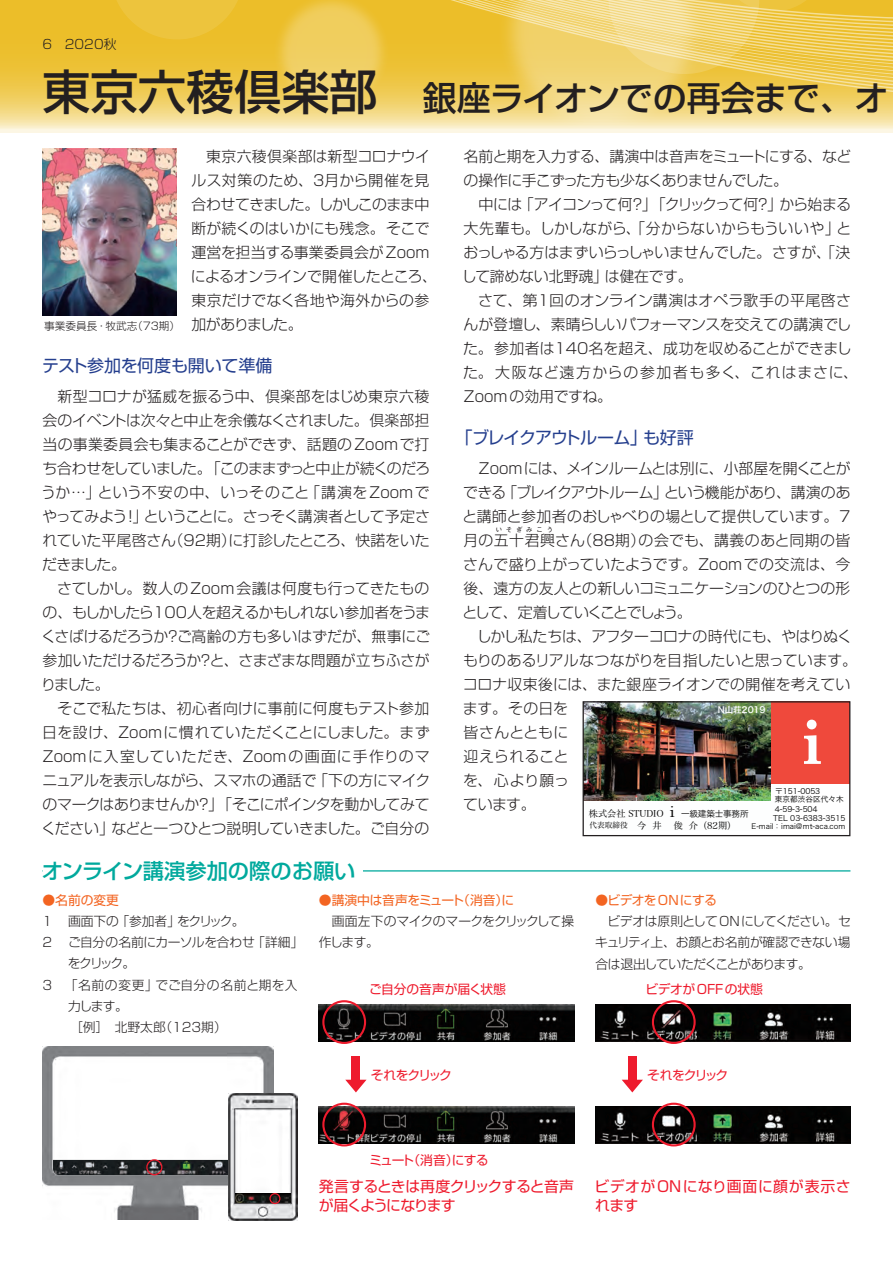
<style>
.page{position:relative;width:893px;height:1263px;background:#fff}
.page>*{position:absolute;margin:0;border:0;box-sizing:border-box;transform-origin:0 0}
.t1{font:700 61.5px "Century Schoolbook";color:#fdfefe}
.t2{font:500 34.05px "Shin Go Pro";letter-spacing:-.03em;color:#231f20}
.t3{font:500 21.3px "Shin Go Pro";color:#00a99d}
.t4{font:16.95px "Shin Go Pro";letter-spacing:-.055em;color:#253f8e}
.t5{font:16.95px "Shin Go Pro";letter-spacing:-.03em;color:#253f8e}
.t6{font:300 14.85px/24px "Shin Go Pro";letter-spacing:-.01em;color:#231f20;text-align:justify}
.t7{font:300 14.85px/24px "Shin Go Pro";letter-spacing:-.035em;color:#231f20}
.t8{font:14.85px/19.2px "Shin Go Pro";letter-spacing:-.05em;color:#ee1b2d}
.t9{font:14.85px/19.2px "Shin Go Pro";letter-spacing:.03em;color:#ee1b2d}
.t10{font:300 12.75px/21.3px "Shin Go Pro";letter-spacing:-.02em;color:#231f20;text-align:justify}
.t11{font:300 12.75px "Shin Go Pro";color:#231f20}
.t12{font:300 12.75px/21.3px "Shin Go Pro";letter-spacing:-.05em;color:#231f20}
.t13{font:12.75px "Shin Go Pro";letter-spacing:-.01em;color:#f36421}
.t14{font:300 12.75px "Shin Go Pro";letter-spacing:.04em;color:#231f20}
.t15{font:12.75px "Shin Go Pro";letter-spacing:-.105em;color:#ee1b2d}
.t16{font:12.75px "Shin Go Pro";letter-spacing:-.01em;color:#ee1b2d}
.t17{font:12.75px "Shin Go Pro";letter-spacing:-.075em;color:#ee1b2d}
.t18{font:12.75px "Shin Go Pro";letter-spacing:-.035em;color:#f36421}
.t19{font:12.75px "Shin Go Pro";color:#ee1b2d}
.t20{font:300 10.65px "Shin Go Pro";color:#231f20}
.t21{font:9.15px "Hira Min Pro W3";color:#030303}
.t22{font:8.55px "Hira Kaku Pro W6";color:#fdfefe}
.t23{font:7.65px/7.9px "Hira Kaku Pro W3";letter-spacing:-.01em;color:#030303}
.t24{font:7.65px "Hira Min Pro W3";color:#030303}
.t25{font:7.35px "Hira Kaku Pro W3";letter-spacing:.01em;color:#030303}
.t26{font:300 6.45px "Shin Go Pro";letter-spacing:.6em;color:#231f20}
.s1{font-size:47.85px}
.s2{font-family:"Century Schoolbook";font-size:15.6px}
.s3{font-family:"Hira Kaku Pro W3";font-size:8.55px}
.s4{font-size:9.15px}
</style>
<div class="page">
<svg style="left:0;top:107px;width:893px;height:25px;background:#f6e4a7"></svg>
<svg style="left:0;top:74px;width:893px;height:33px;background:#efcc58"></svg>
<img style="left:228px;top:74px;width:207px;height:58px">
<img style="left:459px;top:74px;width:285px;height:58px">
<svg style="left:842px;top:110px;width:51px;height:22px"></svg>
<svg style="left:0;top:0;width:893px;height:74px;background:#eec84e"></svg>
<img style="left:43px;top:149px;width:133px;height:167px">
<div style="left:769px;top:702px;width:81px;height:82px;background:#ef493c"></div>
<img style="left:585px;top:703px;width:186px;height:98px">
<div style="left:583px;top:701px;width:267px;height:135px;border:1px solid #231f20"></div>
<hr style="left:43px;top:870px;width:807px;height:1px;background:#00a99d">
<img style="left:43px;top:1046px;width:230px;height:174px">
<img style="left:53px;top:1160px;width:176px;height:15px">
<img style="left:229px;top:1093px;width:69px;height:128px">
<img style="left:236px;top:1193px;width:55px;height:9px">
<div style="left:269px;top:1193px;width:11px;height:11px;border:1px solid #ee1b2d;border-radius:50%"></div>
<div style="left:146px;top:1159px;width:16px;height:16px;border:1px solid #ee1b2d;border-radius:50%"></div>
<img style="left:319px;top:1004px;width:255px;height:37px">
<div style="left:322px;top:1000px;width:44px;height:44px;border:2px solid #ee1b2d;border-radius:50%"></div>
<img style="left:595px;top:1004px;width:255px;height:37px">
<div style="left:652px;top:1000px;width:44px;height:44px;border:2px solid #ee1b2d;border-radius:50%"></div>
<img style="left:319px;top:1106px;width:255px;height:37px">
<div style="left:322px;top:1103px;width:44px;height:43px;border:2px solid #ee1b2d;border-radius:50%"></div>
<img style="left:595px;top:1106px;width:255px;height:37px">
<div style="left:652px;top:1103px;width:44px;height:43px;border:2px solid #ee1b2d;border-radius:50%"></div>
<div style="left:352px;top:1056px;width:8px;height:26px;background:#ee1b2d"></div>
<svg style="left:345px;top:1080px;width:22px;height:12px"></svg>
<div style="left:628px;top:1056px;width:9px;height:26px;background:#ee1b2d"></div>
<svg style="left:622px;top:1080px;width:21px;height:12px"></svg>
<div style="left:43px;top:860px;width:319px;height:21px;background:#fff"></div>
<p class="t10" style="left:43px;top:32px;width:75px">6　2020秋</p>
<h2 class="t2" style="left:43px;top:70px;width:847px"><span class="s1">東京六稜倶楽部</span> 銀座ライオンでの再会まで、オ</h2>
<p class="t6" style="left:191px;top:142px;width:248px;text-align:left;text-indent:15px">東京六稜倶楽部は新型コロナウイルス対策のため、3月から開催を見合わせてきました。しかしこのまま中断が続くのはいかにも残念。そこで運営を担当する事業委員会がZoomによるオンラインで開催したところ、東京だけでなく各地や海外からの参加がありました。</p>
<p class="t5" style="left:42px;top:352px;width:232px">テスト参加を何度も開いて準備</p>
<p class="t6" style="left:41px;top:382px;width:391px;text-indent:16px">新型コロナが猛威を振るう中、倶楽部をはじめ東京六稜会のイベントは次々と中止を余儀なくされました。倶楽部担当の事業委員会も集まることができず、話題のZoomで打ち合わせをしていました。「このままずっと中止が続くのだろうか…」という不安の中、いっそのこと「講演をZoomでやってみよう!」ということに。さっそく講演者として予定されていた平尾啓さん（92期）に打診したところ、快諾をいただきました。</p>
<p class="t6" style="left:41px;top:575px;width:391px;text-indent:16px">さてしかし。数人のZoom会議は何度も行ってきたものの、もしかしたら100人を超えるかもしれない参加者をうまくさばけるだろうか？ご高齢の方も多いはずだが、無事にご参加いただけるだろうか？と、さまざまな問題が立ちふさがりました。</p>
<p class="t6" style="left:41px;top:695px;width:391px;text-indent:16px">そこで私たちは、初心者向けに事前に何度もテスト参加日を設け、Zoomに慣れていただくことにしました。まずZoomに入室していただき、Zoomの画面に手作りのマニュアルを表示しながら、スマホの通話で「下の方にマイクのマークはありませんか？」「そこにポインタを動かしてみてください」などと一つひとつ説明していきました。ご自分の</p>
<p class="t7" style="left:463px;top:142px;width:389px">名前と期を入力する、講演中は音声をミュートにする、などの操作に手こずった方も少なくありませんでした。</p>
<p class="t6" style="left:462px;top:190px;width:391px;text-indent:17px">中には「アイコンって何？」「クリックって何？」から始まる大先輩も。しかしながら、「分からないからもういいや」とおっしゃる方はまずいらっしゃいませんでした。さすが、「決して諦めない北野魂」は健在です。</p>
<p class="t6" style="left:463px;top:286px;width:396px;text-align:left;text-indent:15px">さて、第1回のオンライン講演はオペラ歌手の平尾啓さんが登壇し、素晴らしいパフォーマンスを交えての講演でした。参加者は140名を超え、成功を収めることができました。大阪など遠方からの参加者も多く、これはまさに、<br>Zoomの効用ですね。</p>
<p class="t4" style="left:456px;top:424px;width:240px">「ブレイクアウトルーム」も好評</p>
<p class="t6" style="left:463px;top:455px;width:390px;text-indent:16px">Zoomには、メインルームとは別に、小部屋を開くことができる「ブレイクアウトルーム」という機能があり、講演のあと講師と参加者のおしゃべりの場として提供しています。7月の五十君興さん（88期）の会でも、講義のあと同期の皆</p>
<p class="t20" style="left:44px;top:318px;width:137px">事業委員長・牧武志（73期）</p>
<p class="t26" style="left:496px;top:524px;width:59px">いそぎみこう</p>
<p class="t6" style="left:463px;top:551px;width:389px">さんで盛り上がっていたようです。Zoomでの交流は、今後、遠方の友人との新しいコミュニケーションのひとつの形として、定着していくことでしょう。</p>
<p class="t6" style="left:463px;top:623px;width:396px;text-align:left;text-indent:14px">しかし私たちは、アフターコロナの時代にも、やはりぬくもりのあるリアルなつながりを目指したいと思っています。コロナ収束後には、また銀座ライオンでの開催を考えています。その日を<br>皆さんとともに<br>迎えられること<br>を、心より願っ<br>ています。</p>
<p class="t22" style="left:718px;top:702px;width:50px">N山荘2019</p>
<h1 class="t1" style="left:801px;top:694px;width:24px">i</h1>
<p class="t23" style="left:775px;top:787px;width:70px">〒151-0053<br>東京都渋谷区代々木</p>
<p class="t23" style="left:775px;top:804px;width:44px">4-59-3-504</p>
<p class="t25" style="left:752px;top:820px;width:95px">E-mail：imai@mt-aca.com</p>
<p class="t21" style="left:589px;top:806px;width:161px">株式会社 STUDIO <span class="s2">i</span> <span class="s3">一級建築士事務所</span></p>
<p class="t23" style="left:773px;top:814px;width:74px">TEL 03-6383-3515</p>
<p class="t24" style="left:589px;top:819px;width:74px">代表取締役 <span class="s4">今 井</span></p>
<p class="t21" style="left:674px;top:817px;width:64px">俊 介（82期）</p>
<h3 class="t3" style="left:42px;top:853px;width:315px">オンライン講演参加の際のお願い</h3>
<p class="t13" style="left:43px;top:889px;width:78px">●名前の変更</p>
<p class="t11" style="left:43px;top:911px;width:203px">1 画面下の「参加者」をクリック。</p>
<p class="t10" style="left:43px;top:930px;width:263px">2 ご自分の名前にカーソルを合わせ「詳細」</p>
<p class="t10" style="left:68px;top:951px;width:69px">をクリック。</p>
<p class="t14" style="left:43px;top:974px;width:257px">3 「名前の変更」でご自分の名前と期を入</p>
<p class="t10" style="left:68px;top:994px;width:61px">力します。</p>
<p class="t11" style="left:70px;top:1017px;width:158px">［例］　北野太郎（123期）</p>
<p class="t13" style="left:319px;top:889px;width:197px">●講演中は音声をミュート（消音）に</p>
<p class="t12" style="left:319px;top:909px;width:257px;text-indent:13px">画面左下のマイクのマークをクリックして操作します。</p>
<p class="t18" style="left:595px;top:889px;width:123px">●ビデオをONにする</p>
<p class="t10" style="left:595px;top:909px;width:257px;text-indent:12px">ビデオは原則としてONにしてください。セキュリティ上、お顔とお名前が確認できない場合は退出していただくことがあります。</p>
<p class="t16" style="left:369px;top:979px;width:138px">ご自分の音声が届く状態</p>
<p class="t19" style="left:646px;top:979px;width:119px">ビデオがOFFの状態</p>
<p class="t15" style="left:371px;top:1065px;width:83px">それをクリック</p>
<p class="t15" style="left:647px;top:1065px;width:83px">それをクリック</p>
<p class="t17" style="left:369px;top:1149px;width:121px">ミュート（消音）にする</p>
<p class="t8" style="left:319px;top:1175px;width:257px">発言するときは再度クリックすると音声が届くようになります</p>
<p class="t9" style="left:594px;top:1175px;width:258px">ビデオがONになり画面に顔が表示されます</p>
</div>
